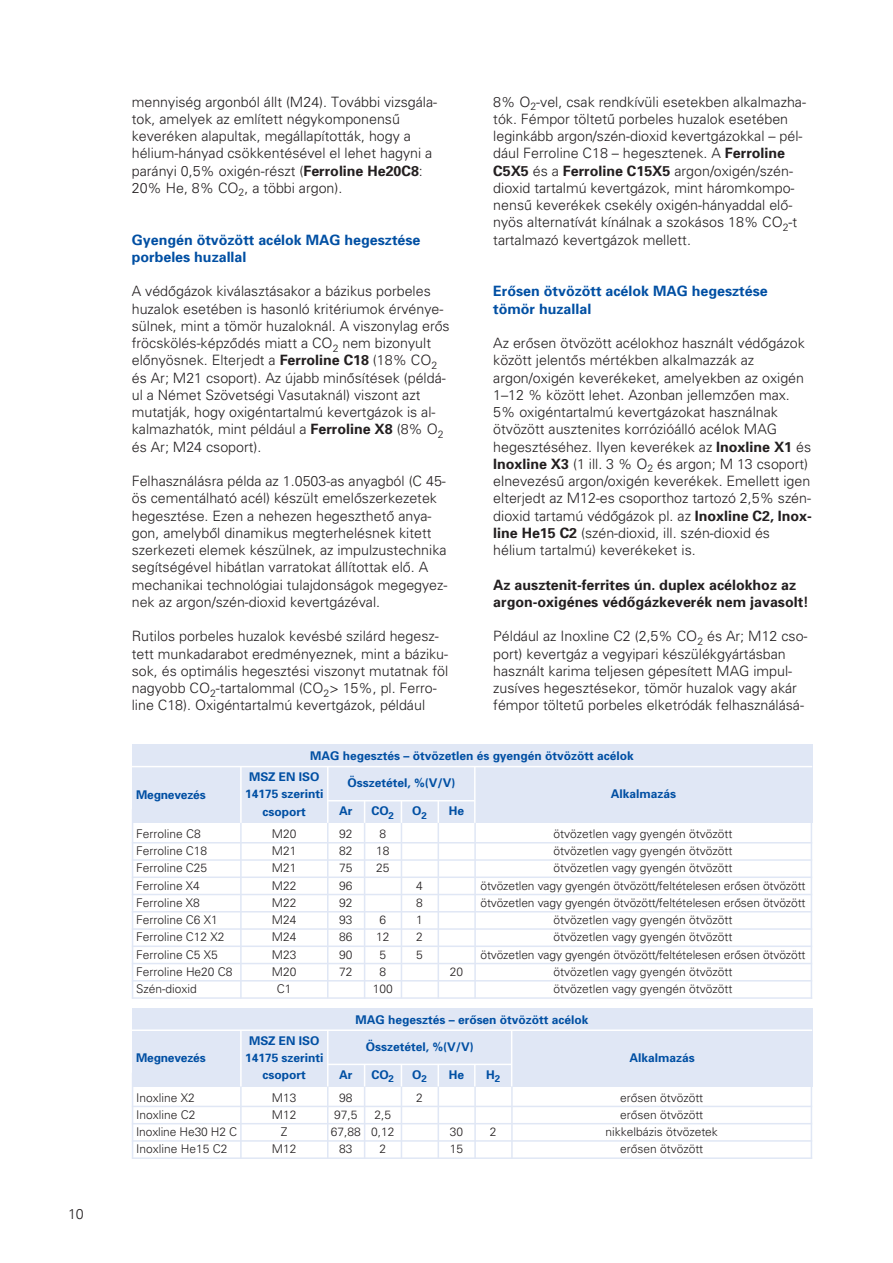
<style>
.page{position:relative;width:893px;height:1263px;background:#fff}
.page>*{position:absolute;margin:0;border:0;box-sizing:border-box;transform-origin:0 0}
.t1{font:14.25px/17.2px "Univers H Light";color:#231f20}
.t2{font:14.25px/17.2px "Univers H Bold";color:#004fa3}
.t3{font:14.25px/17.2px "Univers H Bold";color:#231f20}
.t4{font:12px/17.2px "Univers H Light";color:#231f20;text-align:center}
.t5{font:12px/17.2px "Univers H Bold";color:#004fa3;text-align:center}
.s1{font-family:"Univers H Bold"}
</style>
<div class="page">
<hr style="left:474px;top:809px;width:2px;height:189px;background:#e0e7f5">
<hr style="left:327px;top:809px;width:1px;height:189px;background:#e0e7f5">
<hr style="left:240px;top:809px;width:2px;height:189px;background:#e0e7f5">
<hr style="left:132px;top:809px;width:1px;height:190px;background:#e0e7f5">
<div style="left:132px;top:745px;width:680px;height:78px;background:#e0e7f5"></div>
<hr style="left:811px;top:809px;width:1px;height:190px;background:#e0e7f5">
<hr style="left:132px;top:766px;width:680px;height:1px;background:#fff">
<hr style="left:327px;top:800px;width:148px;height:1px;background:#fff">
<hr style="left:327px;top:766px;width:1px;height:57px;background:#fff">
<hr style="left:240px;top:766px;width:2px;height:57px;background:#fff">
<hr style="left:474px;top:766px;width:2px;height:57px;background:#fff">
<hr style="left:364px;top:809px;width:1px;height:189px;background:#e0e7f5">
<svg style="left:364px;top:801px;width:1px;height:22px"></svg>
<hr style="left:401px;top:809px;width:1px;height:189px;background:#e0e7f5">
<svg style="left:401px;top:801px;width:1px;height:22px"></svg>
<hr style="left:438px;top:809px;width:1px;height:190px;background:#e0e7f5">
<svg style="left:438px;top:801px;width:1px;height:22px"></svg>
<hr style="left:132px;top:842px;width:680px;height:1px;background:#e0e7f5">
<hr style="left:132px;top:859px;width:680px;height:2px;background:#e0e7f5">
<hr style="left:132px;top:876px;width:680px;height:2px;background:#e0e7f5">
<hr style="left:132px;top:894px;width:680px;height:1px;background:#e0e7f5">
<hr style="left:132px;top:911px;width:680px;height:1px;background:#e0e7f5">
<hr style="left:132px;top:928px;width:680px;height:2px;background:#e0e7f5">
<hr style="left:132px;top:945px;width:680px;height:2px;background:#e0e7f5">
<hr style="left:132px;top:963px;width:680px;height:1px;background:#e0e7f5">
<hr style="left:132px;top:980px;width:680px;height:1px;background:#e0e7f5">
<hr style="left:132px;top:997px;width:680px;height:2px;background:#e0e7f5">
<hr style="left:474px;top:1073px;width:2px;height:86px;background:#e0e7f5">
<hr style="left:327px;top:1073px;width:1px;height:86px;background:#e0e7f5">
<hr style="left:240px;top:1073px;width:2px;height:85px;background:#e0e7f5">
<hr style="left:132px;top:1073px;width:1px;height:85px;background:#e0e7f5">
<div style="left:132px;top:1008px;width:680px;height:78px;background:#e0e7f5"></div>
<hr style="left:811px;top:1073px;width:1px;height:86px;background:#e0e7f5">
<hr style="left:132px;top:1029px;width:680px;height:2px;background:#fff">
<hr style="left:327px;top:1064px;width:185px;height:1px;background:#fff">
<hr style="left:327px;top:1030px;width:1px;height:56px;background:#fff">
<hr style="left:240px;top:1030px;width:2px;height:56px;background:#fff">
<hr style="left:474px;top:1064px;width:2px;height:22px;background:#fff">
<hr style="left:511px;top:1073px;width:2px;height:86px;background:#e0e7f5">
<hr style="left:511px;top:1030px;width:1px;height:56px;background:#fff">
<hr style="left:364px;top:1073px;width:1px;height:86px;background:#e0e7f5">
<svg style="left:364px;top:1065px;width:1px;height:21px"></svg>
<hr style="left:401px;top:1073px;width:1px;height:85px;background:#e0e7f5">
<svg style="left:401px;top:1065px;width:1px;height:21px"></svg>
<hr style="left:438px;top:1073px;width:1px;height:86px;background:#e0e7f5">
<svg style="left:438px;top:1065px;width:1px;height:21px"></svg>
<hr style="left:132px;top:1106px;width:680px;height:1px;background:#e0e7f5">
<hr style="left:132px;top:1123px;width:680px;height:1px;background:#e0e7f5">
<hr style="left:132px;top:1140px;width:680px;height:2px;background:#e0e7f5">
<hr style="left:132px;top:1157px;width:680px;height:2px;background:#e0e7f5">
<p class="t1" style="left:68px;top:1207px;width:17px">10</p>
<p class="t1" style="left:493px;top:94px;width:314px">8% O<sub>2</sub>-vel, csak rendkívüli esetekben al kal maz ha - tók. Fémpor töltetû porbeles huzalok esetében leginkább argon/szén-dioxid kevertgázokkal – pél - dául Ferroline C18 – hegesztenek. A <span class="s1">Ferroline C5X5</span> és a <span class="s1">Ferroline C15X5</span> argon/oxigén/szén&shy;dioxid tartal mú kevertgázok, mint háromkompo&shy;nensû keve ré kek csekély oxigén-hányaddal elô - nyös alternatívát kínálnak a szokásos 18% CO<sub>2</sub>-t tartalmazó kevertgázok mellett.</p>
<p class="t2" style="left:493px;top:284px;width:276px">Erôsen ötvözött acélok MAG hegesztése tömör huzallal</p>
<p class="t1" style="left:493px;top:336px;width:320px">Az erôsen ötvözött acélokhoz használt védôgázok között jelentôs mértékben alkalmazzák az argon/oxigén keverékeket, amelyekben az oxigén 1 –12 % között lehet. Azonban jellemzôen max.<br>5% oxigéntartalmú kevertgázokat használnak ötvözött ausztenites korrózióálló acélok MAG hegesztéséhez. Ilyen keverékek az <span class="s1">Inoxline X1</span> és <span class="s1">Inoxline X3</span> (1 ill. 3 % O<sub>2</sub> és argon; M 13 csoport) elnevezésû argon/oxigén keverékek. Emellett igen elterjedt az M12-es csoporthoz tartozó 2,5% szén&shy;dioxid tartamú védôgázok pl. az <span class="s1">Inoxline C2, Inox&shy;line He15 C2</span> (szén-dioxid, ill. szén-dioxid és hélium tartalmú) keverékeket is.</p>
<p class="t3" style="left:493px;top:577px;width:317px">Az ausztenit-ferrites ún. duplex acélokhoz az argon-oxigénes védôgázkeverék nem javasolt!</p>
<p class="t1" style="left:493px;top:629px;width:316px">Például az Inoxline C2 (2,5% CO<sub>2</sub> és Ar; M12 cso&shy;port) kevertgáz a vegyipari készülékgyártásban használt karima teljesen gépesített MAG impul - zus íves hegesztésekor, tömör huzalok vagy akár fémpor töltetû porbeles elketródák felhasználásá-</p>
<p class="t5" style="left:310px;top:748px;width:325px">MAG hegesztés – ötvözetlen és gyengén ötvözött acélok</p>
<p class="t1" style="left:132px;top:94px;width:307px">mennyiség argonból állt (M24). További vizsgála&shy;tok, amelyek az említett négykomponensû keveréken alapultak, megállapították, hogy a hélium-hányad csökkentésével el lehet hagyni a parányi 0,5% oxigén-részt (<span class="s1">Ferroline He20C8</span>:<br>20% He, 8% CO<sub>2</sub>, a többi argon).</p>
<p class="t2" style="left:132px;top:232px;width:290px">Gyengén ötvözött acélok MAG hegesztése porbeles huzallal</p>
<p class="t1" style="left:132px;top:284px;width:319px">A védôgázok kiválasztásakor a bázikus porbeles huzalok esetében is hasonló kritériumok érvé nye - sülnek, mint a tömör huzaloknál. A viszonylag erôs fröcskölés-képzôdés miatt a CO<sub>2</sub> nem bizonyult elônyösnek. Elterjedt a <span class="s1">Ferroline C18</span> (18% CO<sub>2 </sub>és Ar; M21 csoport). Az újabb minôsítések (pél dá - ul a Német Szövetségi Vasutaknál) viszont azt mutatják, hogy oxigéntartalmú kevertgázok is al - kal mazhatók, mint például a <span class="s1">Ferroline X8</span> (8% O<sub>2 </sub>és Ar; M24 csoport).</p>
<p class="t1" style="left:132px;top:474px;width:317px">Felhasználásra példa az 1.0503-as anyagból (C 45- ös cementálható acél) készült emelôszerkezetek hegesztése. Ezen a nehezen hegeszthetô anya - gon, amelybôl dinamikus megterhelésnek kitett szerkezeti elemek készülnek, az impul zustechnika segítségével hibátlan varratokat állítottak elô. A mechanikai technológiai tulajdonságok megegyez - nek az argon/szén-dioxid kevertgázéval.</p>
<p class="t1" style="left:132px;top:629px;width:318px">Rutilos porbeles huzalok kevésbé szilárd hegesz - tett munkadarabot eredményeznek, mint a báziku&shy;sok, és optimális hegesztési viszonyt mutatnak föl nagyobb CO<sub>2</sub>-tartalommal (CO<sub>2</sub>&gt; 15%, pl. Ferro&shy;line C18). Oxigéntartalmú kevertgázok, például</p>
<p class="t5" style="left:136px;top:787px;width:71px">Megnevezés</p>
<p class="t5" style="left:245px;top:769px;width:80px">MSZ EN ISO<br>14175 szerinti csoport</p>
<p class="t5" style="left:347px;top:776px;width:109px">Összetétel, %(V/V)</p>
<p class="t5" style="left:339px;top:803px;width:15px">Ar</p>
<p class="t5" style="left:371px;top:803px;width:24px">CO<sub>2</sub></p>
<p class="t5" style="left:412px;top:803px;width:16px">O<sub>2</sub></p>
<p class="t5" style="left:449px;top:803px;width:17px">He</p>
<p class="t5" style="left:611px;top:787px;width:67px">Alkalmazás</p>
<p class="t4" style="left:136px;top:826px;width:98px;text-align:left">Ferroline C8<br>Ferroline C18<br>Ferroline C25<br>Ferroline X4<br>Ferroline X8<br>Ferroline C6 X1<br>Ferroline C12 X2<br>Ferroline C5 X5<br>Ferroline He20 C8<br>Szén-dioxid</p>
<p class="t4" style="left:272px;top:826px;width:26px">M20<br>M21<br>M21<br>M22<br>M22<br>M24<br>M24<br>M23<br>M20<br>C1</p>
<p class="t4" style="left:339px;top:826px;width:15px;text-align:justify">92<br>82<br>75<br>96<br>92<br>93<br>86<br>90<br>72</p>
<p class="t4" style="left:376px;top:826px;width:15px;text-align:left">8<br>18<br>25</p>
<p class="t4" style="left:480px;top:826px;width:327px">ötvözetlen vagy gyengén ötvözött<br>ötvözetlen vagy gyengén ötvözött<br>ötvözetlen vagy gyengén ötvözött<br>ötvözetlen vagy gyengén ötvözött/feltételesen erôsen ötvözött ötvözetlen vagy gyengén ötvözött/feltételesen erôsen ötvözött ötvözetlen vagy gyengén ötvözött<br>ötvözetlen vagy gyengén ötvözött<br>ötvözetlen vagy gyengén ötvözött/feltételesen erôsen ötvözött ötvözetlen vagy gyengén ötvözött<br>ötvözetlen vagy gyengén ötvözött</p>
<p class="t4" style="left:416px;top:878px;width:8px;text-align:justify">4<br>8<br>1<br>2<br>5</p>
<p class="t4" style="left:373px;top:912px;width:21px">6<br>12<br>5<br>8<br>100</p>
<p class="t4" style="left:450px;top:964px;width:15px">20</p>
<p class="t5" style="left:355px;top:1012px;width:235px">MAG hegesztés – erôsen ötvözött acélok</p>
<p class="t5" style="left:136px;top:1050px;width:71px">Megnevezés</p>
<p class="t5" style="left:245px;top:1033px;width:80px">MSZ EN ISO<br>14175 szerinti csoport</p>
<p class="t5" style="left:366px;top:1039px;width:109px">Összetétel, %(V/V)</p>
<p class="t5" style="left:339px;top:1067px;width:15px">Ar</p>
<p class="t5" style="left:371px;top:1067px;width:24px">CO<sub>2</sub></p>
<p class="t5" style="left:412px;top:1067px;width:16px">O<sub>2</sub></p>
<p class="t5" style="left:449px;top:1067px;width:17px">He</p>
<p class="t4" style="left:136px;top:1090px;width:103px;text-align:left">Inoxline X2<br>Inoxline C2<br>Inoxline He30 H2 C<br>Inoxline He15 C2</p>
<p class="t4" style="left:272px;top:1090px;width:26px">M13<br>M12<br>Z<br>M12</p>
<p class="t4" style="left:331px;top:1090px;width:31px">98<br>97,5<br>67,88<br>83</p>
<p class="t4" style="left:371px;top:1107px;width:25px">2,5<br>0,12<br>2</p>
<p class="t4" style="left:416px;top:1090px;width:8px">2</p>
<p class="t4" style="left:450px;top:1124px;width:15px;text-align:left">30<br>15</p>
<p class="t5" style="left:486px;top:1067px;width:16px">H<sub>2</sub></p>
<p class="t4" style="left:490px;top:1124px;width:8px">2</p>
<p class="t5" style="left:630px;top:1050px;width:67px">Alkalmazás</p>
<p class="t4" style="left:605px;top:1090px;width:114px">erôsen ötvözött erôsen ötvözött nikkelbázis ötvözetek erôsen ötvözött</p>
</div>
